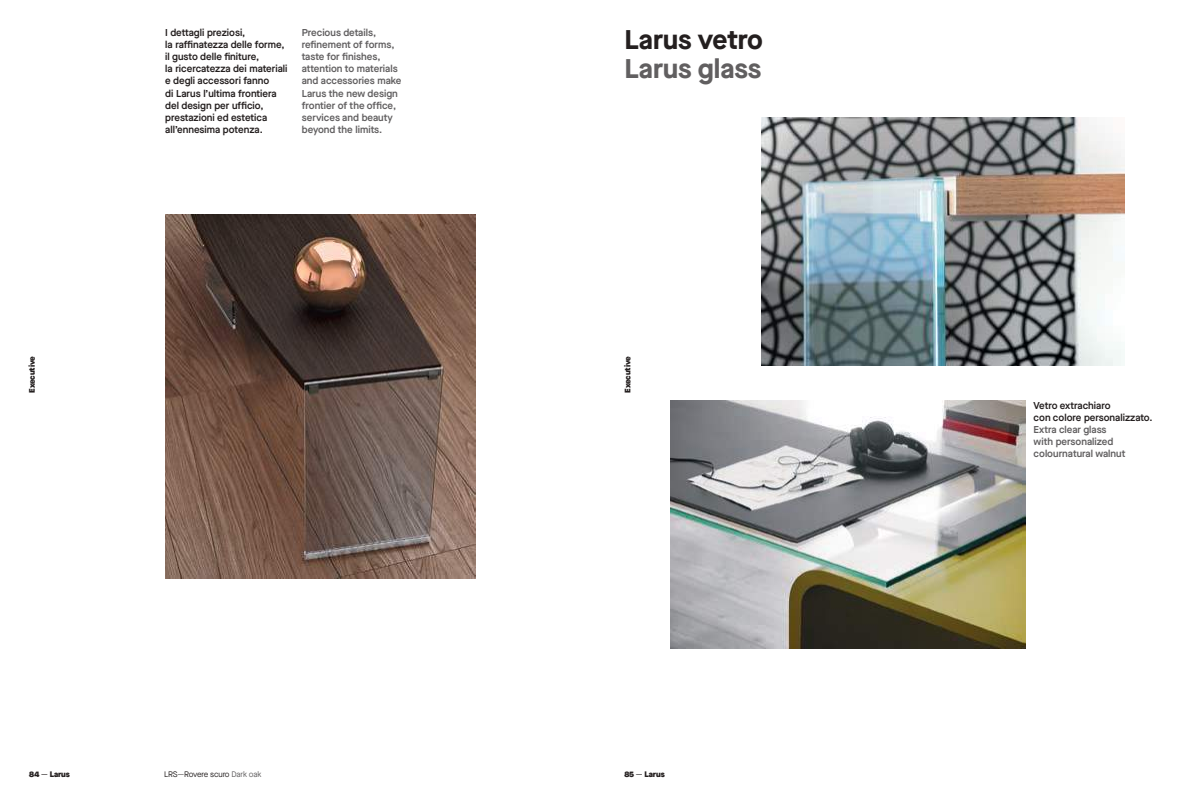
<style>
.page{position:relative;width:1191px;height:794px;background:#fff}
.page>*{position:absolute;margin:0;border:0;box-sizing:border-box;transform-origin:0 0}
.t1{font:700 27px "Maison Neue";color:#241f1f}
.t2{font:700 27px "Maison Neue";color:#615f60}
.t3{font:600 10px/12px "Maison Neue";color:#241f1f}
.t4{font:600 10px/12px "Maison Neue";color:#615f60}
.t5{font:900 8px "Maison Neue";letter-spacing:-.015em;color:#241f1f}
.t6{font:8px "Maison Neue";letter-spacing:-.015em;color:#241f1f}
.s1{font-weight:300}
.s2{color:#615f60}
.s3{font-weight:400}
</style>
<div class="page">
<img style="left:165px;top:215px;width:311px;height:363px">
<img style="left:761px;top:118px;width:363px;height:248px">
<img style="left:670px;top:401px;width:355px;height:247px">
<p class="t3" style="left:165px;top:27px;width:124px">I dettagli preziosi,<br>la raffinatezza delle forme, il gusto delle finiture,<br>la ricercatezza dei materiali e degli accessori fanno<br>di Larus l’ultima frontiera del design per ufficio, prestazioni ed estetica all’ennesima potenza.</p>
<p class="t4" style="left:302px;top:27px;width:101px">Precious details, refinement of forms, taste for finishes, attention to materials and accessories make<br>Larus the new design frontier of the office, services and beauty beyond the limits.</p>
<h1 class="t1" style="left:624px;top:21px;width:140px">Larus vetro</h1>
<h1 class="t2" style="left:624px;top:50px;width:138px">Larus glass</h1>
<p class="t5" style="left:26px;top:393px;width:38px;rotate:-90deg">Executive</p>
<p class="t5" style="left:621px;top:393px;width:38px;rotate:-90deg">Executive</p>
<p class="t6" style="left:164px;top:769px;width:99px">LRS<span class="s1">—</span>Rovere scuro <span class="s2">Dark oak</span></p>
<p class="t5" style="left:29px;top:768px;width:42px">84 <span class="s3">—</span> Larus</p>
<p class="t5" style="left:624px;top:768px;width:42px">85 <span class="s3">—</span> Larus</p>
<p class="t3" style="left:1033px;top:399px;width:121px">Vetro extrachiaro<br>con colore personalizzato.</p>
<p class="t4" style="left:1033px;top:423px;width:93px">Extra clear glass with personalized colournatural walnut</p>
</div>
